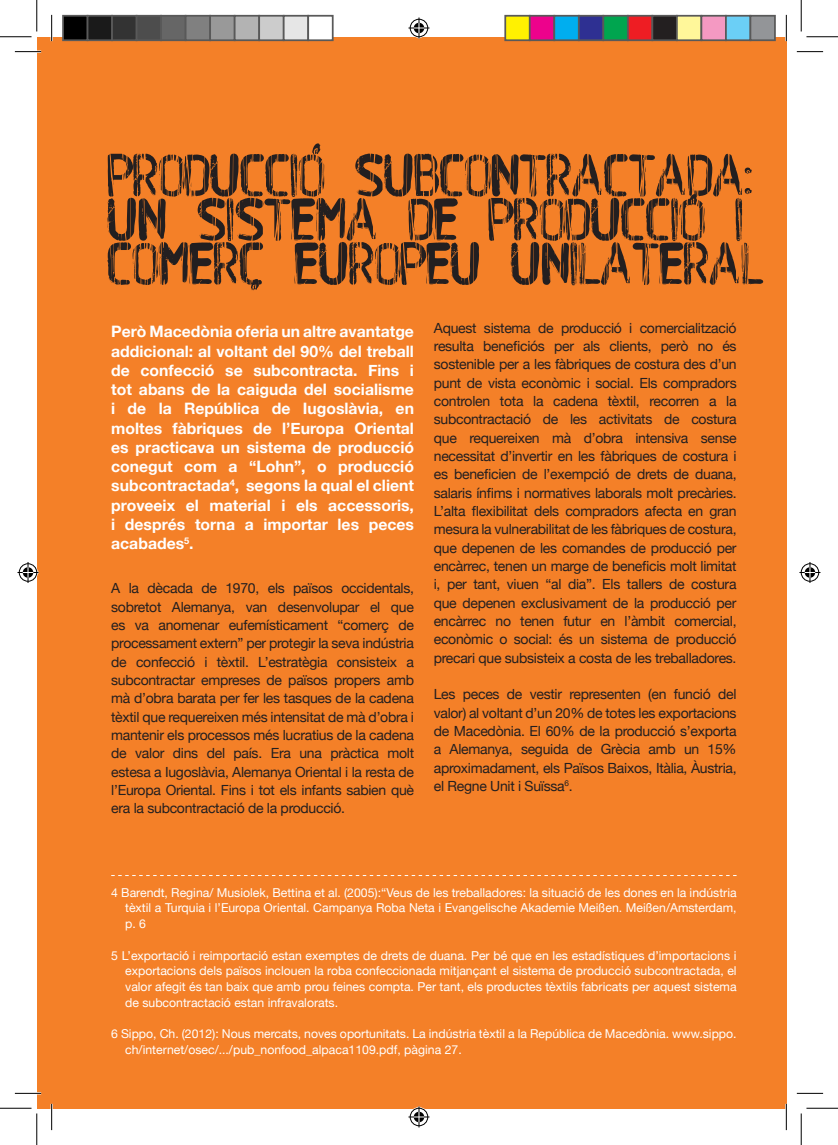
<style>
.page{position:relative;width:838px;height:1145px;background:#fff}
.page>*{position:absolute;margin:0;border:0;box-sizing:border-box;transform-origin:0 0}
.t1{font:61.25px/44.1px "BA Wet Paint";letter-spacing:-.01em;color:#231f20}
.t2{font:700 15.75px/19.2px "Helvetica Neue";color:#fff;text-align:justify}
.t3{font:14px/18.4px "Helvetica Neue";letter-spacing:-.02em;color:#231f20;text-align:justify}
.t4{font:12.25px/15.8px "Helvetica Neue";color:#fff;text-align:justify}
</style>
<div class="page">
<div style="left:37px;top:37px;width:749px;height:1071px;background:#f48028"></div>
<svg style="left:111px;top:875px;width:625px;height:1px"></svg>
<svg style="left:312px;top:143px;width:8px;height:12px"></svg>
<svg style="left:251px;top:279px;width:8px;height:11px"></svg>
<svg style="left:689px;top:194px;width:8px;height:11px"></svg>
<svg style="left:744px;top:188px;width:7px;height:6px"></svg>
<svg style="left:744px;top:168px;width:7px;height:6px"></svg>
<hr style="left:15px;top:51px;width:26px;height:2px;background:#fff">
<hr style="left:15px;top:1092px;width:26px;height:2px;background:#fff">
<hr style="left:51px;top:15px;width:2px;height:26px;background:#fff">
<hr style="left:51px;top:1104px;width:2px;height:26px;background:#fff">
<hr style="left:785px;top:15px;width:2px;height:26px;background:#fff">
<hr style="left:785px;top:1104px;width:2px;height:26px;background:#fff">
<svg style="left:15px;top:51px;width:26px;height:1px"></svg>
<svg style="left:796px;top:51px;width:27px;height:1px"></svg>
<svg style="left:15px;top:1093px;width:26px;height:1px"></svg>
<svg style="left:796px;top:1093px;width:27px;height:1px"></svg>
<svg style="left:51px;top:15px;width:1px;height:26px"></svg>
<svg style="left:51px;top:1104px;width:1px;height:26px"></svg>
<svg style="left:786px;top:15px;width:1px;height:26px"></svg>
<svg style="left:786px;top:1104px;width:1px;height:26px"></svg>
<hr style="left:0;top:36px;width:32px;height:1px;background:#000">
<hr style="left:806px;top:36px;width:31px;height:1px;background:#000">
<hr style="left:0;top:1108px;width:32px;height:1px;background:#000">
<hr style="left:806px;top:1108px;width:31px;height:1px;background:#000">
<hr style="left:36px;top:0;width:1px;height:31px;background:#000">
<hr style="left:36px;top:1113px;width:1px;height:32px;background:#000">
<hr style="left:800px;top:0;width:1px;height:31px;background:#000">
<hr style="left:800px;top:1113px;width:1px;height:32px;background:#000">
<svg style="left:408px;top:18px;width:21px;height:21px"></svg>
<svg style="left:408px;top:1106px;width:21px;height:21px"></svg>
<svg style="left:18px;top:562px;width:21px;height:21px"></svg>
<svg style="left:799px;top:562px;width:21px;height:21px"></svg>
<div style="left:63px;top:16px;width:25px;height:24px;background:#000"></div>
<div style="left:62px;top:15px;width:26px;height:26px;border:2px solid #595959"></div>
<div style="left:88px;top:16px;width:24px;height:24px;background:#1a1a1a"></div>
<div style="left:87px;top:15px;width:26px;height:26px;border:2px solid #595959"></div>
<div style="left:112px;top:16px;width:25px;height:24px;background:#333"></div>
<div style="left:111px;top:15px;width:26px;height:26px;border:2px solid #595959"></div>
<div style="left:137px;top:16px;width:24px;height:24px;background:#4d4d4d"></div>
<div style="left:136px;top:15px;width:26px;height:26px;border:2px solid #595959"></div>
<div style="left:161px;top:16px;width:25px;height:24px;background:#666"></div>
<div style="left:160px;top:15px;width:26px;height:26px;border:2px solid #595959"></div>
<div style="left:186px;top:16px;width:24px;height:24px;background:#808080"></div>
<div style="left:185px;top:15px;width:26px;height:26px;border:2px solid #595959"></div>
<div style="left:210px;top:16px;width:25px;height:24px;background:#999"></div>
<div style="left:209px;top:15px;width:26px;height:26px;border:2px solid #595959"></div>
<div style="left:235px;top:16px;width:24px;height:24px;background:#b3b3b3"></div>
<div style="left:234px;top:15px;width:26px;height:26px;border:2px solid #595959"></div>
<div style="left:259px;top:16px;width:25px;height:24px;background:#ccc"></div>
<div style="left:258px;top:15px;width:26px;height:26px;border:2px solid #595959"></div>
<div style="left:284px;top:16px;width:24px;height:24px;background:#e6e6e6"></div>
<div style="left:283px;top:15px;width:26px;height:26px;border:2px solid #595959"></div>
<div style="left:308px;top:16px;width:25px;height:24px;background:#fff"></div>
<div style="left:307px;top:15px;width:26px;height:26px;border:2px solid #595959"></div>
<div style="left:505px;top:16px;width:24px;height:24px;background:#fff101"></div>
<div style="left:504px;top:15px;width:26px;height:26px;border:2px solid #595959"></div>
<div style="left:529px;top:16px;width:25px;height:24px;background:#ed028c"></div>
<div style="left:529px;top:15px;width:26px;height:26px;border:2px solid #595959"></div>
<div style="left:554px;top:16px;width:24px;height:24px;background:#00aeef"></div>
<div style="left:553px;top:15px;width:26px;height:26px;border:2px solid #595959"></div>
<div style="left:578px;top:16px;width:25px;height:24px;background:#2e3092"></div>
<div style="left:578px;top:15px;width:26px;height:26px;border:2px solid #595959"></div>
<div style="left:603px;top:16px;width:24px;height:24px;background:#00a54f"></div>
<div style="left:602px;top:15px;width:26px;height:26px;border:2px solid #595959"></div>
<div style="left:627px;top:16px;width:25px;height:24px;background:#ee1d23"></div>
<div style="left:627px;top:15px;width:26px;height:26px;border:2px solid #595959"></div>
<div style="left:652px;top:16px;width:24px;height:24px;background:#231f20"></div>
<div style="left:651px;top:15px;width:26px;height:26px;border:2px solid #595959"></div>
<div style="left:676px;top:16px;width:25px;height:24px;background:#fff79a"></div>
<div style="left:676px;top:15px;width:26px;height:26px;border:2px solid #595959"></div>
<div style="left:701px;top:16px;width:24px;height:24px;background:#f499c2"></div>
<div style="left:700px;top:15px;width:26px;height:26px;border:2px solid #595959"></div>
<div style="left:725px;top:16px;width:25px;height:24px;background:#6bcff6"></div>
<div style="left:725px;top:15px;width:26px;height:26px;border:2px solid #595959"></div>
<div style="left:750px;top:16px;width:24px;height:24px;background:#939598"></div>
<div style="left:749px;top:15px;width:26px;height:26px;border:2px solid #595959"></div>
<h1 class="t1" style="left:107px;top:153px;width:658px">PRODUCCIO SUBCONTRACTADA<br>UN SISTEMA DE PRODUCCIO I<br>COMERC EUROPEU UNILATERAL</h1>
<p class="t2" style="left:111px;top:322px;width:304px">Però Macedònia oferia un altre avantatge addicional: al voltant del 90% del treball de confecció se subcontracta. Fins i tot abans de la caiguda del socialisme i de la República de Iugoslàvia, en moltes fàbriques de l’Europa Oriental es practicava un sistema de producció conegut com a “Lohn”, o producció subcontractada<sup>4</sup>, segons la qual el client proveeix el material i els accessoris, i després torna a importar les peces acabades<sup>5</sup>.</p>
<p class="t3" style="left:111px;top:579px;width:304px">A la dècada de 1970, els països occidentals, sobretot Alemanya, van desenvolupar el que es va anomenar eufemísticament “comerç de processament extern” per protegir la seva indústria de confecció i tèxtil. L’estratègia consisteix a subcontractar empreses de països propers amb mà d’obra barata per fer les tasques de la cadena tèxtil que requereixen més intensitat de mà d’obra i mantenir els processos més lucratius de la cadena de valor dins del país. Era una pràctica molt estesa a Iugoslàvia, Alemanya Oriental i la resta de l’Europa Oriental. Fins i tot els infants sabien què era la subcontractació de la producció.</p>
<p class="t3" style="left:433px;top:318px;width:304px">Aquest sistema de producció i comercialització resulta beneficiós per als clients, però no és sostenible per a les fàbriques de costura des d’un punt de vista econòmic i social. Els compradors controlen tota la cadena tèxtil, recorren a la subcontractació de les activitats de costura que requereixen mà d’obra intensiva sense necessitat d’invertir en les fàbriques de costura i es beneficien de l’exempció de drets de duana, salaris ínfims i normatives laborals molt precàries.<br>L’alta flexibilitat dels compradors afecta en gran mesura la vulnerabilitat de les fàbriques de costura, que depenen de les comandes de producció per encàrrec, tenen un marge de beneficis molt limitat i, per tant, viuen “al dia”. Els tallers de costura que depenen exclusivament de la producció per encàrrec no tenen futur en l’àmbit comercial, econòmic o social: és un sistema de producció precari que subsisteix a costa de les treballadores.</p>
<p class="t3" style="left:433px;top:685px;width:304px">Les peces de vestir representen (en funció del valor) al voltant d’un 20% de totes les exportacions de Macedònia. El 60% de la producció s’exporta a Alemanya, seguida de Grècia amb un 15% aproximadament, els Països Baixos, Itàlia, Àustria, el Regne Unit i Suïssa<sup>6</sup>.</p>
<p class="t4" style="left:125px;top:884px;width:613px;text-indent:-14px">4 Barendt, Regina/ Musiolek, Bettina et al. (2005):“Veus de les treballadores: la situació de les dones en la indústria tèxtil a Turquia i l’Europa Oriental. Campanya Roba Neta i Evangelische Akademie Meißen. Meißen/Amsterdam, p. 6</p>
<p class="t4" style="left:125px;top:947px;width:613px;text-indent:-14px">5 L’exportació i reimportació estan exemptes de drets de duana. Per bé que en les estadístiques d’importacions i exportacions dels països inclouen la roba confeccionada mitjançant el sistema de producció subcontractada, el valor afegit és tan baix que amb prou feines compta. Per tant, els productes tèxtils fabricats per aquest sistema de subcontractació estan infravalorats.</p>
<p class="t4" style="left:125px;top:1026px;width:613px;text-indent:-14px">6 Sippo, Ch. (2012): Nous mercats, noves oportunitats. La indústria tèxtil a la República de Macedònia. www.sippo. ch/internet/osec/.../pub_nonfood_alpaca1109.pdf, pàgina 27.</p>
</div>
